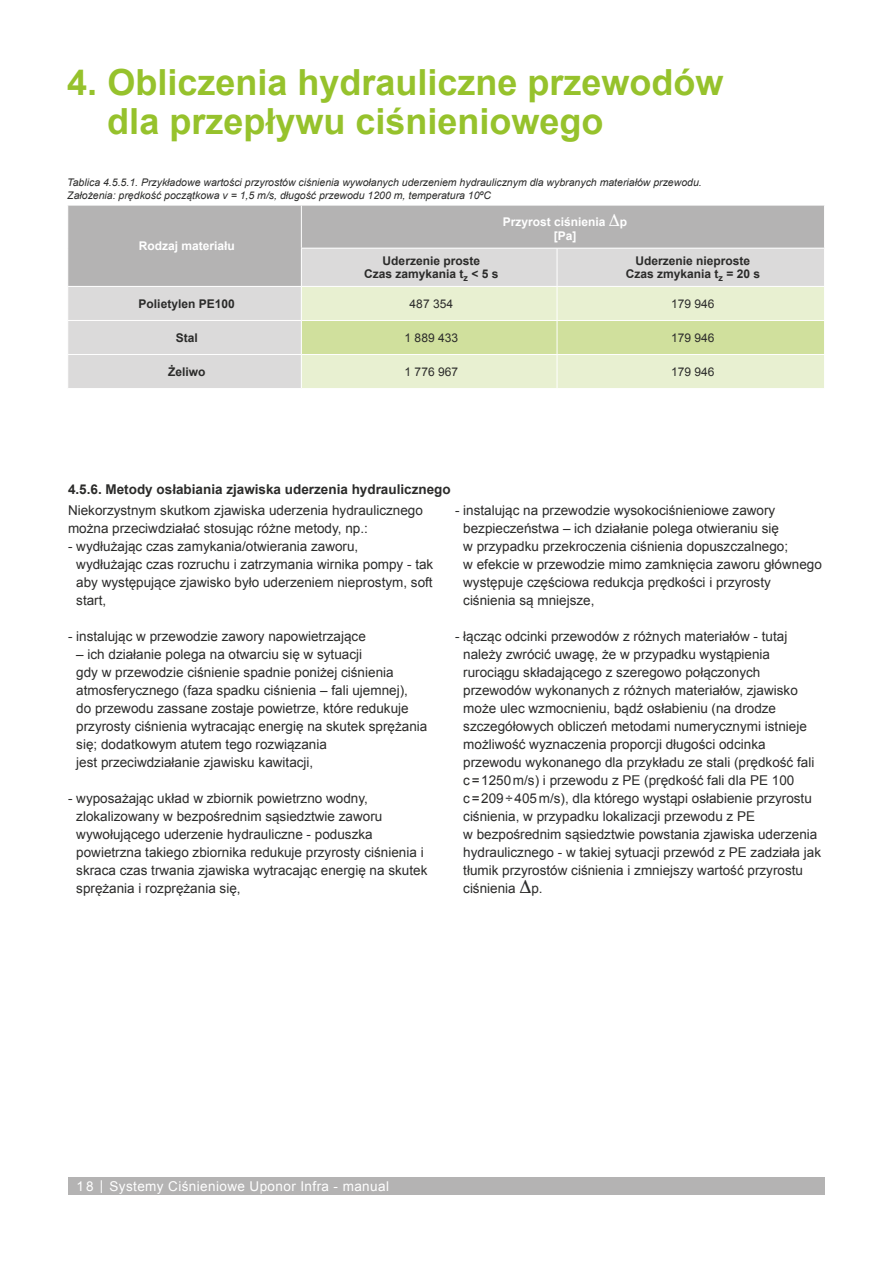
<style>
.page{position:relative;width:893px;height:1263px;background:#fff}
.page>*{position:absolute;margin:0;border:0;box-sizing:border-box;transform-origin:0 0}
.t1{font:700 36px/39px "Arial";color:#96c22c}
.t2{font:13.5px/18px "Arial";color:#2b2b2a}
.t3{font:700 13.5px "Arial";color:#2b2b2a}
.t4{font:13.5px "Arial";letter-spacing:.03em;color:#fff}
.t5{font:700 12px/13.5px "Arial";color:#2b2b2a;text-align:center}
.t6{font:12px "Arial";color:#2b2b2a}
.t7{font:700 12px/13.5px "Arial";color:#fff;text-align:center}
.t8{font:italic 10.5px/12.6px "Arial";color:#2b2b2a}
</style>
<div class="page">
<div style="left:68px;top:206px;width:756px;height:42px;background:#b4b3b3"></div>
<svg style="left:68px;top:248px;width:756px;height:140px;fill:#dbdada"></svg>
<div style="left:302px;top:287px;width:522px;height:101px;background:#e8f0d1"></div>
<div style="left:302px;top:321px;width:522px;height:33px;background:#d0e09d"></div>
<hr style="left:301px;top:205px;width:1px;height:43px;background:#fff">
<hr style="left:557px;top:248px;width:1px;height:38px;background:#fff">
<hr style="left:67px;top:286px;width:234px;height:1px;background:#fff">
<hr style="left:557px;top:287px;width:1px;height:33px;background:#fff">
<hr style="left:301px;top:248px;width:256px;height:1px;background:#fff">
<hr style="left:301px;top:248px;width:1px;height:38px;background:#fff">
<hr style="left:557px;top:248px;width:268px;height:1px;background:#fff">
<hr style="left:301px;top:321px;width:1px;height:33px;background:#fff">
<hr style="left:301px;top:286px;width:256px;height:1px;background:#fff">
<hr style="left:301px;top:287px;width:1px;height:33px;background:#fff">
<hr style="left:557px;top:286px;width:268px;height:1px;background:#fff">
<hr style="left:301px;top:320px;width:256px;height:1px;background:#fff">
<hr style="left:557px;top:320px;width:268px;height:1px;background:#fff">
<hr style="left:301px;top:354px;width:256px;height:1px;background:#fff">
<hr style="left:301px;top:355px;width:1px;height:33px;background:#fff">
<hr style="left:557px;top:354px;width:268px;height:1px;background:#fff">
<hr style="left:67px;top:320px;width:234px;height:1px;background:#fff">
<hr style="left:557px;top:321px;width:1px;height:33px;background:#fff">
<hr style="left:67px;top:354px;width:234px;height:1px;background:#fff">
<hr style="left:557px;top:355px;width:1px;height:33px;background:#fff">
<div style="left:68px;top:1178px;width:757px;height:17px;background:#b4b3b3"></div>
<svg style="left:609px;top:214px;width:11px;height:12px"></svg>
<h1 class="t1" style="left:107px;top:64px;width:618px;text-indent:-40px">4. Obliczenia hydrauliczne przewodów dla przepływu ciśnieniowego</h1>
<p class="t8" style="left:67px;top:176px;width:636px">Tablica 4.5.5.1. Przykładowe wartości przyrostów ciśnienia wywołanych uderzeniem hydraulicznym dla wybranych materiałów przewodu.<br>Założenia: prędkość początkowa v = 1,5 m/s, długość przewodu 1200 m, temperatura 10ºC</p>
<p class="t7" style="left:139px;top:240px;width:98px">Rodzaj materiału</p>
<p class="t7" style="left:503px;top:216px;width:126px">Przyrost ciśnienia p [Pa]</p>
<p class="t5" style="left:364px;top:254px;width:136px">Uderzenie proste<br>Czas zamykania t<sub>z</sub> &lt; 5 s</p>
<p class="t5" style="left:626px;top:254px;width:136px">Uderzenie nieproste<br>Czas zmykania t<sub>z</sub> = 20 s</p>
<p class="t5" style="left:139px;top:297px;width:98px">Polietylen PE100</p>
<p class="t6" style="left:410px;top:296px;width:45px">487 354</p>
<p class="t6" style="left:671px;top:296px;width:45px">179 946</p>
<p class="t5" style="left:176px;top:331px;width:24px">Stal</p>
<p class="t6" style="left:405px;top:330px;width:55px">1 889 433</p>
<p class="t6" style="left:671px;top:330px;width:45px">179 946</p>
<p class="t5" style="left:168px;top:365px;width:39px">Żeliwo</p>
<p class="t6" style="left:405px;top:364px;width:55px">1 776 967</p>
<p class="t6" style="left:671px;top:364px;width:45px">179 946</p>
<p class="t3" style="left:68px;top:480px;width:384px">4.5.6. Metody osłabiania zjawiska uderzenia hydraulicznego</p>
<p class="t2" style="left:68px;top:501px;width:356px">Niekorzystnym skutkom zjawiska uderzenia hydraulicznego można przeciwdziałać stosując różne metody, np.:</p>
<p class="t2" style="left:76px;top:537px;width:359px;text-indent:-8px">- wydłużając czas zamykania/otwierania zaworu,<br>wydłużając czas rozruchu i zatrzymania wirnika pompy - tak aby występujące zjawisko było uderzeniem nieprostym, soft start,</p>
<p class="t2" style="left:68px;top:627px;width:299px">- instalując w przewodzie zawory napowietrzające</p>
<p class="t2" style="left:76px;top:645px;width:353px">– ich działanie polega na otwarciu się w sytuacji<br>gdy w przewodzie ciśnienie spadnie poniżej ciśnienia atmosferycznego (faza spadku ciśnienia – fali ujemnej),<br>do przewodu zassane zostaje powietrze, które redukuje przyrosty ciśnienia wytracając energię na skutek sprężania się; dodatkowym atutem tego rozwiązania<br>jest przeciwdziałanie zjawisku kawitacji,</p>
<p class="t2" style="left:76px;top:789px;width:353px;text-indent:-8px">- wyposażając układ w zbiornik powietrzno wodny, zlokalizowany w bezpośrednim sąsiedztwie zaworu wywołującego uderzenie hydrauliczne - poduszka powietrzna takiego zbiornika redukuje przyrosty ciśnienia i skraca czas trwania zjawiska wytracając energię na skutek sprężania i rozprężania się,</p>
<p class="t2" style="left:463px;top:501px;width:360px;text-indent:-8px">- instalując na przewodzie wysokociśnieniowe zawory bezpieczeństwa – ich działanie polega otwieraniu się<br>w przypadku przekroczenia ciśnienia dopuszczalnego;<br>w efekcie w przewodzie mimo zamknięcia zaworu głównego występuje częściowa redukcja prędkości i przyrosty ciśnienia są mniejsze,</p>
<p class="t2" style="left:463px;top:627px;width:359px;text-indent:-8px">- łącząc odcinki przewodów z różnych materiałów - tutaj należy zwrócić uwagę, że w przypadku wystąpienia rurociągu składającego z szeregowo połączonych przewodów wykonanych z różnych materiałów, zjawisko może ulec wzmocnieniu, bądź osłabieniu (na drodze szczegółowych obliczeń metodami numerycznymi istnieje możliwość wyznaczenia proporcji długości odcinka przewodu wykonanego dla przykładu ze stali (prędkość fali c=1250m/s) i przewodu z PE (prędkość fali dla PE 100 c=209÷405m/s), dla którego wystąpi osłabienie przyrostu ciśnienia, w przypadku lokalizacji przewodu z PE<br>w bezpośrednim sąsiedztwie powstania zjawiska uderzenia hydraulicznego - w takiej sytuacji przewód z PE zadziała jak tłumik przyrostów ciśnienia i zmniejszy wartość przyrostu ciśnienia p.</p>
<p class="t4" style="left:77px;top:1177px;width:314px">18 | Systemy Ciśnieniowe Uponor Infra - manual</p>
</div>
